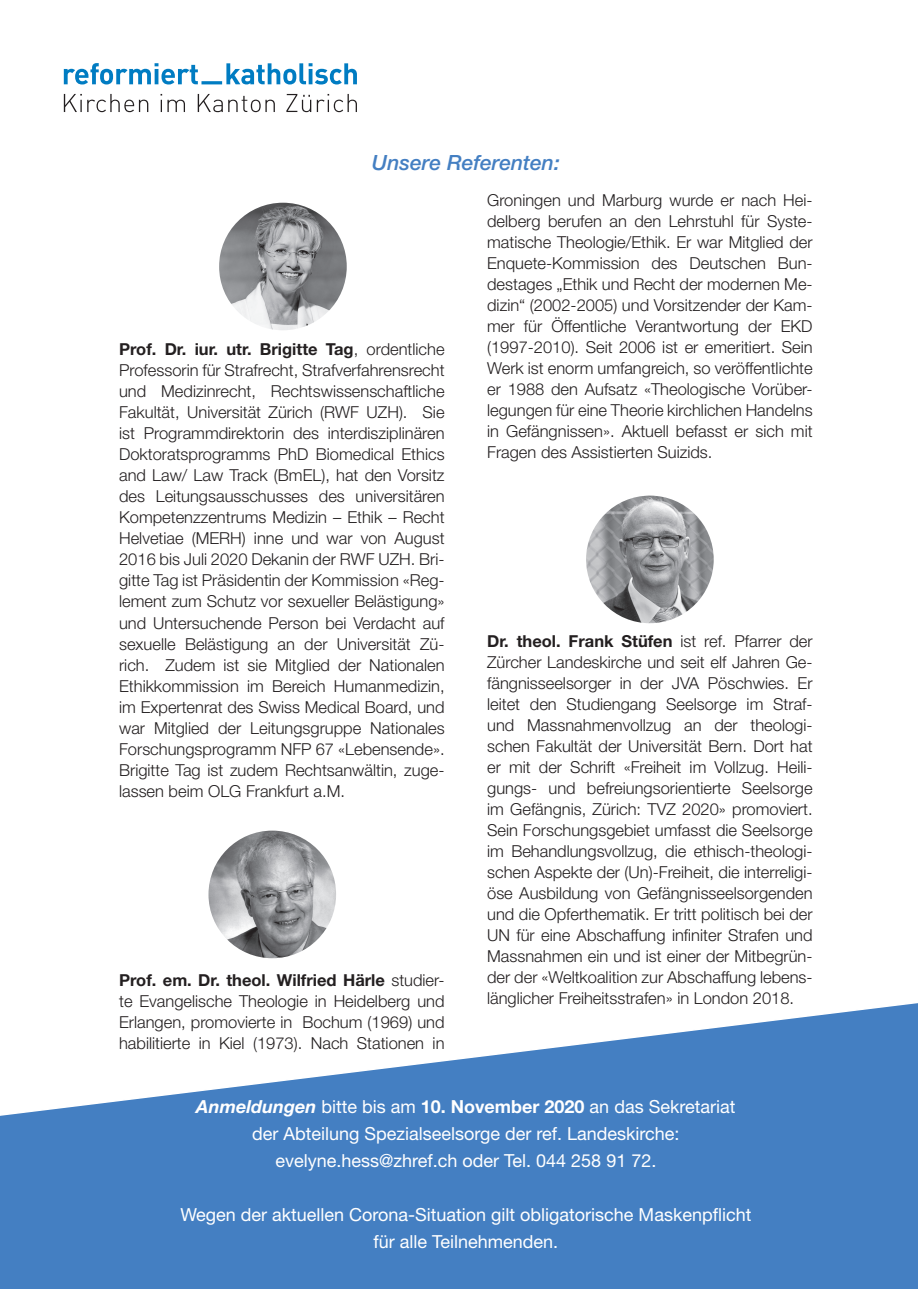
<style>
.page{position:relative;width:919px;height:1289px;background:#fff}
.page>*{position:absolute;margin:0;border:0;box-sizing:border-box;transform-origin:0 0}
.t1{font:italic 500 21px "Helvetica Neue LT Pro";color:#447fc2}
.t2{font:18px/27px "Helvetica Neue LT Pro";color:#fff;text-align:center}
.t3{font:300 16.5px/21px "Helvetica Neue LT Pro";color:#231f20;text-align:justify}
.s1{font-weight:700}
.s2{font-weight:700;font-style:italic}
</style>
<div class="page">
<div style="left:0;top:927px;width:917px;height:361px;background:#447fc2"></div>
<svg style="left:0;top:854px;width:918px;height:276px"></svg>
<svg style="left:64px;top:63px;width:134px;height:21px"></svg>
<svg style="left:226px;top:63px;width:131px;height:21px"></svg>
<svg style="left:64px;top:94px;width:84px;height:18px"></svg>
<svg style="left:160px;top:94px;width:25px;height:18px"></svg>
<svg style="left:198px;top:94px;width:77px;height:18px"></svg>
<svg style="left:286px;top:94px;width:25px;height:18px"></svg>
<svg style="left:317px;top:94px;width:40px;height:18px"></svg>
<hr style="left:201px;top:81px;width:21px;height:3px;background:#007cc2">
<img style="left:219px;top:203px;width:128px;height:127px;border-radius:64px">
<img style="left:208px;top:830px;width:128px;height:128px;border-radius:64px">
<img style="left:586px;top:495px;width:127px;height:128px;border-radius:64px">
<p class="t1" style="left:372px;top:150px;width:189px">Unsere Referenten:</p>
<p class="t3" style="left:119px;top:338px;width:327px"><span class="s1">Prof. Dr. iur. utr. Brigitte Tag</span>, ordentliche Professorin für Strafrecht, Strafverfahrensrecht und Medizinrecht, Rechtswissenschaftliche Fakultät, Universität Zürich (RWF UZH). Sie ist Programmdirektorin des interdisziplinären Doktoratsprogramms PhD Biomedical Ethics and Law/ Law Track (BmEL), hat den Vorsitz des Leitungsausschusses des universitären Kompetenzzentrums Medizin – Ethik – Recht Helvetiae (MERH) inne und war von August 2016 bis Juli 2020 Dekanin der RWF UZH. Bri&shy;gitte Tag ist Präsidentin der Kommission «Reg&shy;lement zum Schutz vor sexueller Belästigung» und Untersuchende Person bei Verdacht auf sexuelle Belästigung an der Universität Zü&shy;rich. Zudem ist sie Mitglied der Nationalen Ethikkommission im Bereich Humanmedizin, im Expertenrat des Swiss Medical Board, und war Mitglied der Leitungsgruppe Nationales Forschungsprogramm NFP 67 «Lebensende».<br>Brigitte Tag ist zudem Rechtsanwältin, zuge&shy;lassen beim OLG Frankfurt a.M.</p>
<p class="t3" style="left:119px;top:969px;width:327px"><span class="s1">Prof. em. Dr. theol. Wilfried Härle</span> studier&shy;te Evangelische Theologie in Heidelberg und Erlangen, promovierte in Bochum (1969) und habilitierte in Kiel (1973). Nach Stationen in</p>
<p class="t3" style="left:487px;top:189px;width:327px">Groningen und Marburg wurde er nach Hei&shy;delberg berufen an den Lehrstuhl für Syste&shy;matische Theologie/Ethik. Er war Mitglied der Enquete-Kommission des Deutschen Bun&shy;destages „Ethik und Recht der modernen Me&shy;dizin“ (2002-2005) und Vorsitzender der Kam&shy;mer für Öffentliche Verantwortung der EKD (1997-2010). Seit 2006 ist er emeritiert. Sein Werk ist enorm umfangreich, so veröffentlichte er 1988 den Aufsatz «Theologische Vorüber&shy;legungen für eine Theorie kirchlichen Handelns in Gefängnissen». Aktuell befasst er sich mit Fragen des Assistierten Suizids.</p>
<p class="t3" style="left:487px;top:630px;width:327px"><span class="s1">Dr. theol. Frank Stüfen</span> ist ref. Pfarrer der Zürcher Landeskirche und seit elf Jahren Ge&shy;fängnisseelsorger in der JVA Pöschwies. Er leitet den Studiengang Seelsorge im Straf&shy;und Massnahmenvollzug an der theologi&shy;schen Fakultät der Universität Bern. Dort hat er mit der Schrift «Freiheit im Vollzug. Heili&shy;gungs- und befreiungsorientierte Seelsorge im Gefängnis, Zürich: TVZ 2020» promoviert.<br>Sein Forschungsgebiet umfasst die Seelsorge im Behandlungsvollzug, die ethisch-theologi&shy;schen Aspekte der (Un)-Freiheit, die interreligi&shy;öse Ausbildung von Gefängnisseelsorgenden und die Opferthematik. Er tritt politisch bei der UN für eine Abschaffung infiniter Strafen und Massnahmen ein und ist einer der Mitbegrün&shy;der der «Weltkoalition zur Abschaffung lebens&shy;länglicher Freiheitsstrafen» in London 2018.</p>
<p class="t2" style="left:196px;top:1092px;width:540px"><span class="s2">Anmeldungen</span> bitte bis am <span class="s1">10. November 2020</span> an das Sekretariat der Abteilung Spezialseelsorge der ref. Landeskirche: evelyne.hess@zhref.ch oder Tel. 044 258 91 72.</p>
<p class="t2" style="left:180px;top:1200px;width:572px">Wegen der aktuellen Corona-Situation gilt obligatorische Maskenpflicht für alle Teilnehmenden.</p>
</div>
